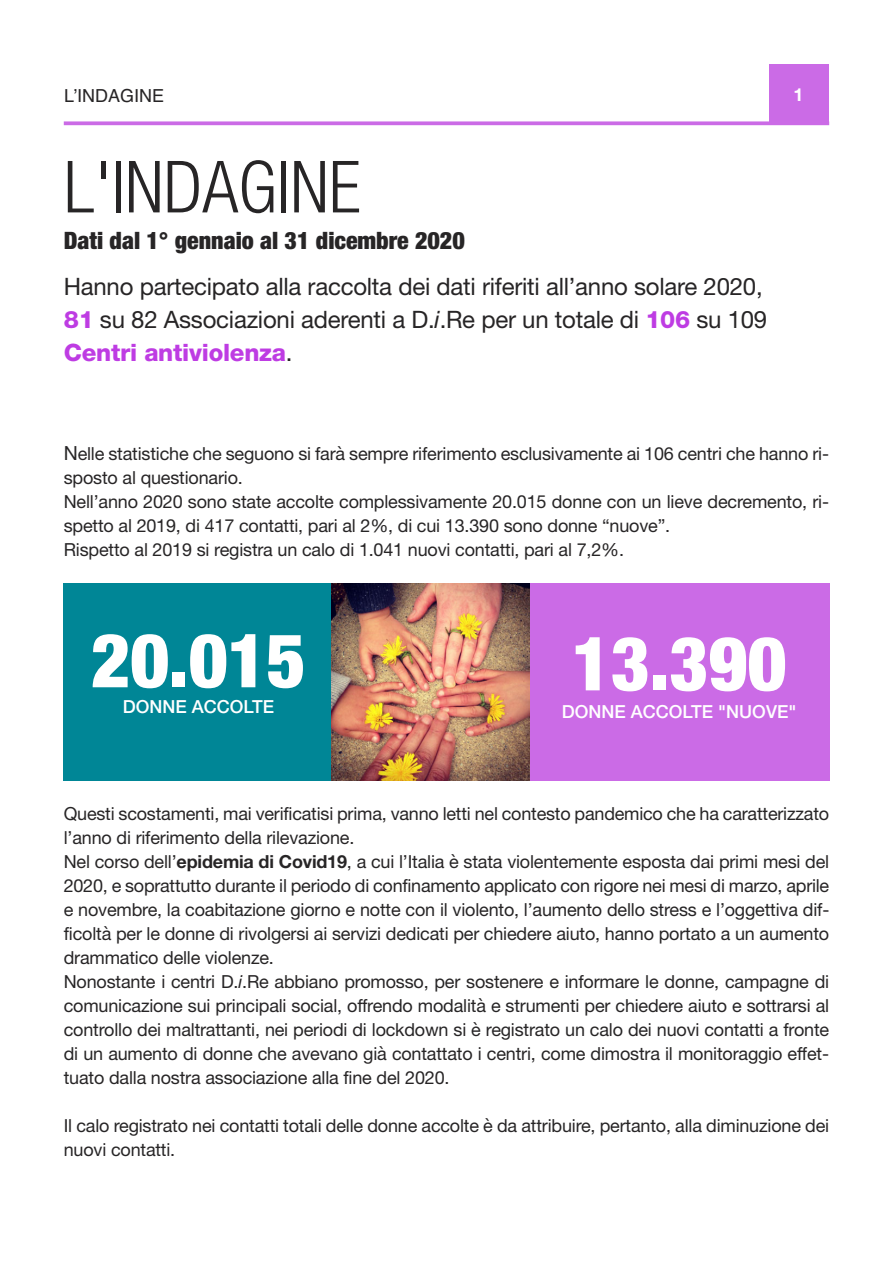
<style>
.page{position:relative;width:893px;height:1263px;background:#fff}
.page>*{position:absolute;margin:0;border:0;box-sizing:border-box;transform-origin:0 0}
.t1{font:900 condensed 75px "Helvetica Neue";color:#fff}
.t2{font:300 condensed 72px "Helvetica Neue";color:#272526}
.t3{font:24px/33px "Helvetica Neue";letter-spacing:-.01em;color:#272526}
.t4{font:900 condensed 24px "Helvetica Neue";color:#272526}
.t5{font:18px/24px "Helvetica Neue";letter-spacing:-.01em;color:#272526}
.t6{font:500 18px "Helvetica Neue";color:#fff}
.t7{font:18px "Helvetica";color:#272526}
.t8{font:700 18px "Helvetica Neue";color:#fff}
.s1{font-weight:800;color:#be3ce3}
.s2{font-style:italic}
.s3{font-size:19.5px}
.s4{font-weight:700}
</style>
<div class="page">
<div style="left:770px;top:64px;width:59px;height:59px;background:#cb6be6"></div>
<svg style="left:64px;top:121px;width:765px;height:4px;background:#d079e8"></svg>
<div style="left:64px;top:583px;width:765px;height:198px;background:#008696"></div>
<div style="left:514px;top:583px;width:315px;height:198px;background:#cb6be6"></div>
<img style="left:332px;top:583px;width:197px;height:198px">
<p class="t7" style="left:64px;top:89px;width:102px">L’INDAGINE</p>
<p class="t8" style="left:794px;top:88px;width:12px">1</p>
<h2 class="t2" style="left:64px;top:161px;width:299px">L'INDAGINE</h2>
<h3 class="t4" style="left:64px;top:232px;width:403px">Dati dal 1° gennaio al 31 dicembre 2020</h3>
<h3 class="t3" style="left:64px;top:273px;width:705px">Hanno partecipato alla raccolta dei dati riferiti all’anno solare 2020,<br><span class="s1">81</span> su 82 Associazioni aderenti a D.<span class="s2">i</span>.Re per un totale di <span class="s1">106</span> su 109<br><span class="s1">Centri antiviolenza</span>.</h3>
<p class="t5" style="left:64px;top:443px;width:767px"><span class="s3">N</span>elle statistiche che seguono si farà sempre riferimento esclusivamente ai 106 centri che hanno ri&shy;sposto al questionario.<br>Nell’anno 2020 sono state accolte complessivamente 20.015 donne con un lieve decremento, ri&shy;spetto al 2019, di 417 contatti, pari al 2%, di cui 13.390 sono donne “nuove”.<br>Rispetto al 2019 si registra un calo di 1.041 nuovi contatti, pari al 7,2%.</p>
<h1 class="t1" style="left:91px;top:634px;width:216px">20.015</h1>
<h1 class="t1" style="left:572px;top:637px;width:216px">13.390</h1>
<p class="t6" style="left:123px;top:699px;width:153px">DONNE ACCOLTE</p>
<p class="t6" style="left:562px;top:705px;width:236px">DONNE ACCOLTE "NUOVE"</p>
<p class="t5" style="left:64px;top:803px;width:767px">Questi scostamenti, mai verificatisi prima, vanno letti nel contesto pandemico che ha caratterizzato l’anno di riferimento della rilevazione.<br>Nel corso dell’<span class="s4">epidemia di Covid19</span>, a cui l’Italia è stata violentemente esposta dai primi mesi del 2020, e soprattutto durante il periodo di confinamento applicato con rigore nei mesi di marzo, aprile e novembre, la coabitazione giorno e notte con il violento, l’aumento dello stress e l’oggettiva dif&shy;ficoltà per le donne di rivolgersi ai servizi dedicati per chiedere aiuto, hanno portato a un aumento drammatico delle violenze.<br>Nonostante i centri D.<span class="s2">i</span>.Re abbiano promosso, per sostenere e informare le donne, campagne di comunicazione sui principali social, offrendo modalità e strumenti per chiedere aiuto e sottrarsi al controllo dei maltrattanti, nei periodi di lockdown si è registrato un calo dei nuovi contatti a fronte di un aumento di donne che avevano già contattato i centri, come dimostra il monitoraggio effet&shy;tuato dalla nostra associazione alla fine del 2020.</p>
<p class="t5" style="left:64px;top:1115px;width:767px">Il calo registrato nei contatti totali delle donne accolte è da attribuire, pertanto, alla diminuzione dei nuovi contatti.</p>
</div>
